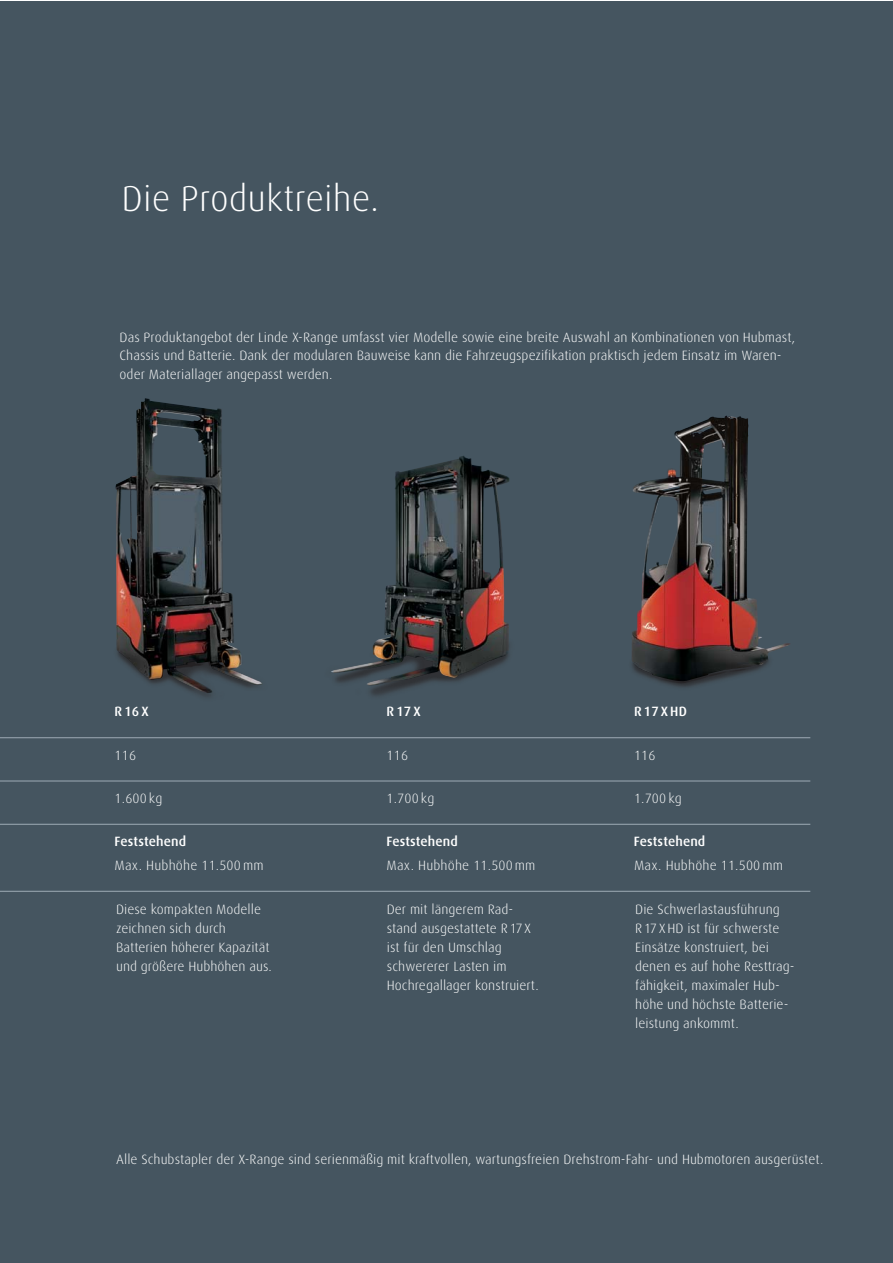
<style>
.page{position:relative;width:893px;height:1263px;background:#fff}
.page>*{position:absolute;margin:0;border:0;box-sizing:border-box;transform-origin:0 0}
.t1{font:300 36px "Linde Dax";color:#fff}
.t2{font:300 13.5px/18.9px "Linde Dax";color:#fff}
.t3{font:500 13.5px "Linde Dax";letter-spacing:.01em;color:#fff}
</style>
<div class="page">
<div style="left:0;top:1px;width:893px;height:1262px;background:#455560"></div>
<img style="left:115px;top:398px;width:594px;height:299px">
<img style="left:631px;top:415px;width:159px;height:267px">
<hr style="left:0;top:737px;width:810px;height:1px;background:#9eabb5">
<hr style="left:0;top:781px;width:810px;height:1px;background:#9eabb5">
<hr style="left:0;top:824px;width:810px;height:1px;background:#9eabb5">
<hr style="left:0;top:891px;width:810px;height:1px;background:#9eabb5">
<h1 class="t1" style="left:122px;top:183px;width:259px">Die Produktreihe.</h1>
<p class="t2" style="left:120px;top:328px;width:677px">Das Produktangebot der Linde X-Range umfasst vier Modelle sowie eine breite Auswahl an Kombinationen von Hubmast,<br>Chassis und Batterie. Dank der modularen Bauweise kann die Fahrzeugspezifikation praktisch jedem Einsatz im Waren&shy;oder Materiallager angepasst werden.</p>
<p class="t3" style="left:115px;top:706px;width:36px">R16X</p>
<p class="t3" style="left:387px;top:706px;width:36px">R17X</p>
<p class="t3" style="left:634px;top:706px;width:54px">R17XHD</p>
<p class="t2" style="left:115px;top:746px;width:23px">116</p>
<p class="t2" style="left:387px;top:746px;width:23px">116</p>
<p class="t2" style="left:634px;top:746px;width:23px">116</p>
<p class="t2" style="left:115px;top:790px;width:49px">1.600 kg</p>
<p class="t2" style="left:387px;top:790px;width:49px">1.700 kg</p>
<p class="t2" style="left:634px;top:790px;width:49px">1.700 kg</p>
<p class="t3" style="left:115px;top:835px;width:73px">Feststehend</p>
<p class="t3" style="left:386px;top:835px;width:73px">Feststehend</p>
<p class="t3" style="left:634px;top:835px;width:73px">Feststehend</p>
<p class="t2" style="left:115px;top:857px;width:151px">Max. Hubhöhe 11.500 mm</p>
<p class="t2" style="left:387px;top:857px;width:151px">Max. Hubhöhe 11.500 mm</p>
<p class="t2" style="left:634px;top:857px;width:151px">Max. Hubhöhe 11.500 mm</p>
<p class="t2" style="left:635px;top:901px;width:161px">Die Schwerlastausführung<br>R 17 X HD ist für schwerste<br>Einsätze konstruiert, bei denen es auf hohe Resttrag&shy;fähigkeit, maximaler Hub&shy;höhe und höchste Batterie&shy;leistung ankommt.</p>
<p class="t2" style="left:116px;top:901px;width:157px">Diese kompakten Modelle zeichnen sich durch<br>Batterien höherer Kapazität und größere Hubhöhen aus.</p>
<p class="t2" style="left:387px;top:901px;width:153px">Der mit längerem Rad&shy;stand ausgestattete R 17 X ist für den Umschlag schwererer Lasten im<br>Hochregallager konstruiert.</p>
<p class="t2" style="left:116px;top:1150px;width:709px">Alle Schubstapler der X-Range sind serienmäßig mit kraftvollen, wartungsfreien Drehstrom-Fahr- und Hubmotoren ausgerüstet.</p>
</div>
